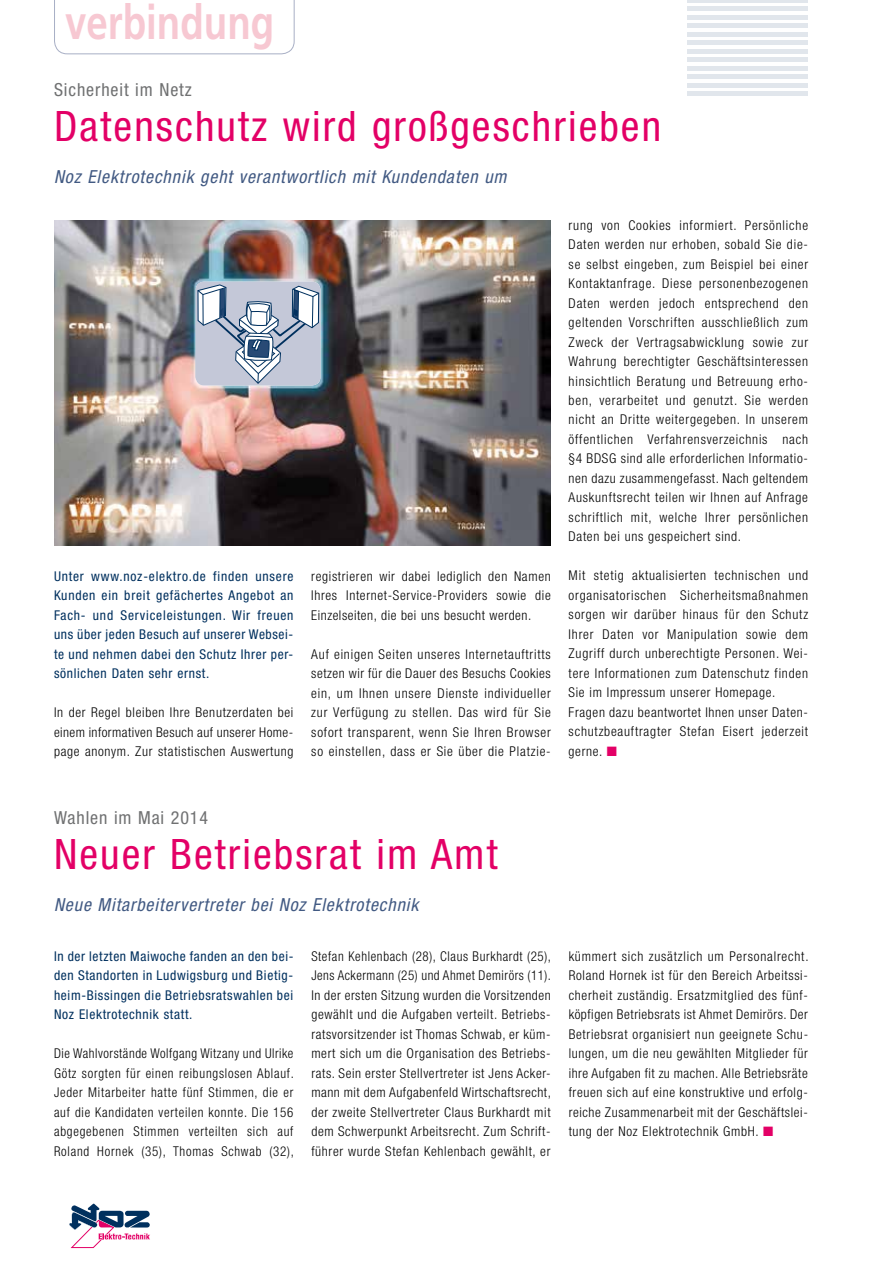
<style>
.page{position:relative;width:893px;height:1263px;background:#fff}
.page>*{position:absolute;margin:0;border:0;box-sizing:border-box;transform-origin:0 0}
.t1{font:700 48px "Frutiger";color:#f7c8d2;scale:.8 1}
.t2{font:condensed 42px "Helvetica Neue LT Pro";letter-spacing:.05em;color:#e30066}
.t3{font:italic condensed 18px "Helvetica Neue LT Pro";letter-spacing:.05em;color:#425a83}
.t4{font:condensed 18px "Helvetica Neue LT Pro";letter-spacing:.05em;color:#707172}
.t5{font:300 condensed 13.5px/19.5px "Helvetica Neue LT Pro";letter-spacing:.06em;color:#000;text-align:justify}
.t6{font:300 condensed 13.5px/19.5px "Helvetica Neue LT Pro";letter-spacing:.06em;color:#000;text-align:justify;scale:.96 1}
.t7{font:condensed 13.5px/19.5px "Helvetica Neue LT Pro";letter-spacing:.05em;color:#00305e;text-align:justify}
.s1{color:#e30066}
</style>
<div class="page">
<svg style="left:69px;top:1203px;width:81px;height:45px"></svg>
<hr style="left:687px;top:0;width:121px;height:3px;background:#00305e">
<hr style="left:687px;top:7px;width:121px;height:4px;background:#e1e6ec">
<div style="left:687px;top:15px;width:121px;height:5px;background:#e1e6ec"></div>
<hr style="left:687px;top:24px;width:121px;height:4px;background:#e1e6ec">
<div style="left:687px;top:32px;width:121px;height:5px;background:#e1e6ec"></div>
<hr style="left:687px;top:41px;width:121px;height:4px;background:#e1e6ec">
<div style="left:687px;top:49px;width:121px;height:5px;background:#e1e6ec"></div>
<hr style="left:687px;top:58px;width:121px;height:4px;background:#e1e6ec">
<div style="left:687px;top:66px;width:121px;height:5px;background:#e1e6ec"></div>
<hr style="left:687px;top:75px;width:121px;height:4px;background:#e1e6ec">
<div style="left:687px;top:83px;width:121px;height:5px;background:#e1e6ec"></div>
<hr style="left:687px;top:92px;width:121px;height:4px;background:#e1e6ec">
<svg style="left:54px;top:0;width:240px;height:54px"></svg>
<img style="left:54px;top:220px;width:497px;height:326px">
<svg style="left:196px;top:282px;width:124px;height:103px"></svg>
<h1 class="t1" style="left:65px;top:-6px;width:263px">verbindung</h1>
<h3 class="t4" style="left:54px;top:80px;width:139px">Sicherheit im Netz</h3>
<h2 class="t2" style="left:54px;top:102px;width:609px">Datenschutz wird großgeschrieben</h2>
<h3 class="t3" style="left:54px;top:167px;width:454px">Noz Elektrotechnik geht verantwortlich mit Kundendaten um</h3>
<p class="t7" style="left:54px;top:566px;width:241px">Unter www.noz-elektro.de finden unsere Kunden ein breit gefächertes Angebot an Fach- und Serviceleistungen. Wir freuen uns über jeden Besuch auf unserer Websei&shy;te und nehmen dabei den Schutz Ihrer per&shy;sönlichen Daten sehr ernst.</p>
<p class="t5" style="left:54px;top:702px;width:241px">In der Regel bleiben Ihre Benutzerdaten bei einem informativen Besuch auf unserer Home&shy;page anonym. Zur statistischen Auswertung</p>
<p class="t5" style="left:311px;top:566px;width:241px">registrieren wir dabei lediglich den Namen Ihres Internet-Service-Providers sowie die Einzelseiten, die bei uns besucht werden.</p>
<p class="t5" style="left:311px;top:644px;width:241px">Auf einigen Seiten unseres Internetauftritts setzen wir für die Dauer des Besuchs Cookies ein, um Ihnen unsere Dienste individueller zur Verfügung zu stellen. Das wird für Sie sofort transparent, wenn Sie Ihren Browser so einstellen, dass er Sie über die Platzie-</p>
<p class="t5" style="left:569px;top:215px;width:241px">rung von Cookies informiert. Persönliche Daten werden nur erhoben, sobald Sie die&shy;se selbst eingeben, zum Beispiel bei einer Kontaktanfrage. Diese personenbezogenen Daten werden jedoch entsprechend den geltenden Vorschriften ausschließlich zum Zweck der Vertragsabwicklung sowie zur Wahrung berechtigter Geschäftsinteressen hinsichtlich Beratung und Betreuung erho&shy;ben, verarbeitet und genutzt. Sie werden nicht an Dritte weitergegeben. In unserem öffentlichen Verfahrensverzeichnis nach §4 BDSG sind alle erforderlichen Informatio&shy;nen dazu zusammengefasst. Nach geltendem Auskunftsrecht teilen wir Ihnen auf Anfrage schriftlich mit, welche Ihrer persönlichen Daten bei uns gespeichert sind.</p>
<p class="t5" style="left:569px;top:566px;width:241px;text-align:left">Mit stetig aktualisierten technischen und organisatorischen Sicherheitsmaßnahmen sorgen wir darüber hinaus für den Schutz Ihrer Daten vor Manipulation sowie dem Zugriff durch unberechtigte Personen. Wei&shy;tere Informationen zum Datenschutz finden Sie im Impressum unserer Homepage.<br>Fragen dazu beantwortet Ihnen unser Daten&shy;schutzbeauftragter Stefan Eisert jederzeit gerne. <span class="s1">■</span></p>
<h3 class="t4" style="left:54px;top:807px;width:156px">Wahlen im Mai 2014</h3>
<h2 class="t2" style="left:54px;top:829px;width:445px">Neuer Betriebsrat im Amt</h2>
<h3 class="t3" style="left:54px;top:894px;width:366px">Neue Mitarbeitervertreter bei Noz Elektrotechnik</h3>
<p class="t7" style="left:54px;top:946px;width:241px">In der letzten Maiwoche fanden an den bei&shy;den Standorten in Ludwigsburg und Bietig&shy;heim-Bissingen die Betriebsratswahlen bei Noz Elektrotechnik statt.</p>
<p class="t6" style="left:54px;top:1044px;width:251px">Die Wahlvorstände Wolfgang Witzany und Ulrike Götz sorgten für einen reibungslosen Ablauf.<br>Jeder Mitarbeiter hatte fünf Stimmen, die er auf die Kandidaten verteilen konnte. Die 156 abgegebenen Stimmen verteilten sich auf Roland Hornek (35), Thomas Schwab (32),</p>
<p class="t6" style="left:311px;top:946px;width:251px">Stefan Kehlenbach (28), Claus Burkhardt (25), Jens Ackermann (25) und Ahmet Demirörs (11).<br>In der ersten Sitzung wurden die Vorsitzenden gewählt und die Aufgaben verteilt. Betriebs&shy;ratsvorsitzender ist Thomas Schwab, er küm&shy;mert sich um die Organisation des Betriebs&shy;rats. Sein erster Stellvertreter ist Jens Acker&shy;mann mit dem Aufgabenfeld Wirtschaftsrecht, der zweite Stellvertreter Claus Burkhardt mit dem Schwerpunkt Arbeitsrecht. Zum Schrift&shy;führer wurde Stefan Kehlenbach gewählt, er</p>
<p class="t5" style="left:569px;top:946px;width:241px">kümmert sich zusätzlich um Personalrecht.<br>Roland Hornek ist für den Bereich Arbeitssi&shy;cherheit zuständig. Ersatzmitglied des fünf&shy;köpfigen Betriebsrats ist Ahmet Demirörs. Der Betriebsrat organisiert nun geeignete Schu&shy;lungen, um die neu gewählten Mitglieder für ihre Aufgaben fit zu machen. Alle Betriebsräte freuen sich auf eine konstruktive und erfolg&shy;reiche Zusammenarbeit mit der Geschäftslei&shy;tung der Noz Elektrotechnik GmbH. <span class="s1">■</span></p>
</div>
